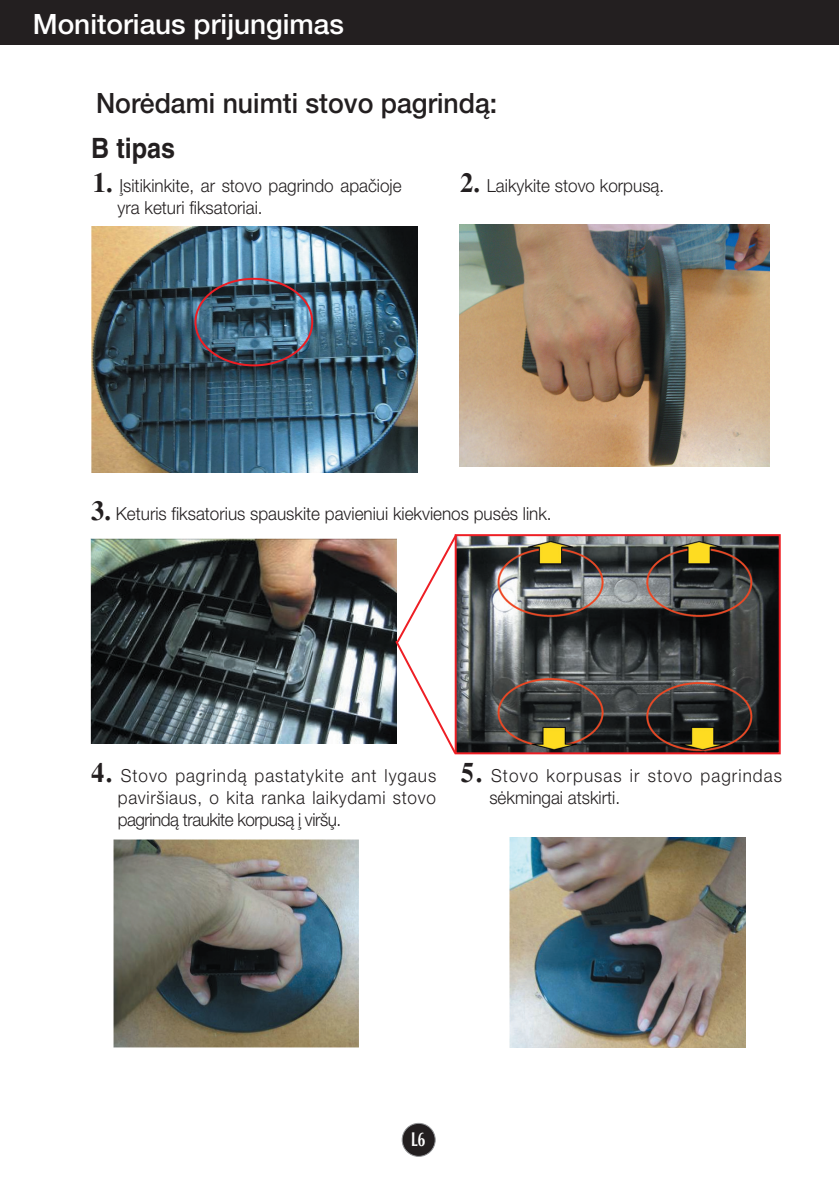
<style>
.page{position:relative;width:839px;height:1189px;background:#fff}
.page>*{position:absolute;margin:0;border:0;box-sizing:border-box;transform-origin:0 0}
.t1{font:500 28px "Helvetica Neue CE";color:#231f20;scale:.95 1}
.t2{font:500 28px "Helvetica Neue CE";color:#fff}
.t3{font:700 28px "Helvetica";color:#231f20;scale:.9 1}
.t4{font:700 20px "Optima";color:#fff;scale:.7 1}
.t5{font:300 18px/22px "Helvetica Neue CE";color:#231f20;text-align:justify;scale:.95 1}
.t6{font:300 18px/22px "Helvetica Neue CE";letter-spacing:.065em;color:#231f20;scale:.95 1}
.s1{font-family:"Times";font-weight:700;font-size:28px}
</style>
<div class="page">
<div style="left:402px;top:1123px;width:33px;height:33px;background:#231f20;border-radius:50%"></div>
<div style="left:402px;top:1123px;width:34px;height:34px;border:1px solid #939598;border-radius:50%"></div>
<div style="left:0;top:0;width:839px;height:45px;background:#231f20"></div>
<img style="left:459px;top:224px;width:310px;height:243px">
<img style="left:90px;top:538px;width:103px;height:206px">
<img style="left:113px;top:840px;width:245px;height:207px">
<img style="left:509px;top:837px;width:236px;height:210px">
<img style="left:459px;top:537px;width:318px;height:214px">
<div style="left:454px;top:534px;width:326px;height:220px;border:2px solid #ee1e24"></div>
<img style="left:92px;top:226px;width:326px;height:246px">
<img style="left:193px;top:277px;width:266px;height:478px">
<h1 class="t2" style="left:33px;top:13px;width:313px">Monitoriaus prijungimas</h1>
<h1 class="t1" style="left:96px;top:92px;width:424px">Noròdami nuimti stovo pagrindà:</h1>
<h1 class="t3" style="left:91px;top:138px;width:95px">B tipas</h1>
<p class="t5" style="left:118px;top:176px;width:300px;text-indent:-25px"><span class="s1">1.</span> Øsitikinkite, ar stovo pagrindo apaãioje yra keturi fiksatoriai.</p>
<p class="t5" style="left:460px;top:176px;width:216px"><span class="s1">2.</span> Laikykite stovo korpusà.</p>
<p class="t5" style="left:91px;top:504px;width:486px"><span class="s1">3.</span> Keturis fiksatorius spauskite pavieniui kiekvienos pusòs link.</p>
<p class="t5" style="left:118px;top:766px;width:337px;text-indent:-27px"><span class="s1">4.</span> Stovo pagrindà pastatykite ant lygaus pavir‰iaus, o kita ranka laikydami stovo pagrindà traukite korpusà ∞ vir‰˜.</p>
<p class="t6" style="left:489px;top:766px;width:309px;text-indent:-28px"><span class="s1">5.</span> Stovo korpusas ir stovo pagrindas sòkmingai atskirti.</p>
<p class="t4" style="left:411px;top:1131px;width:22px">L6</p>
</div>
